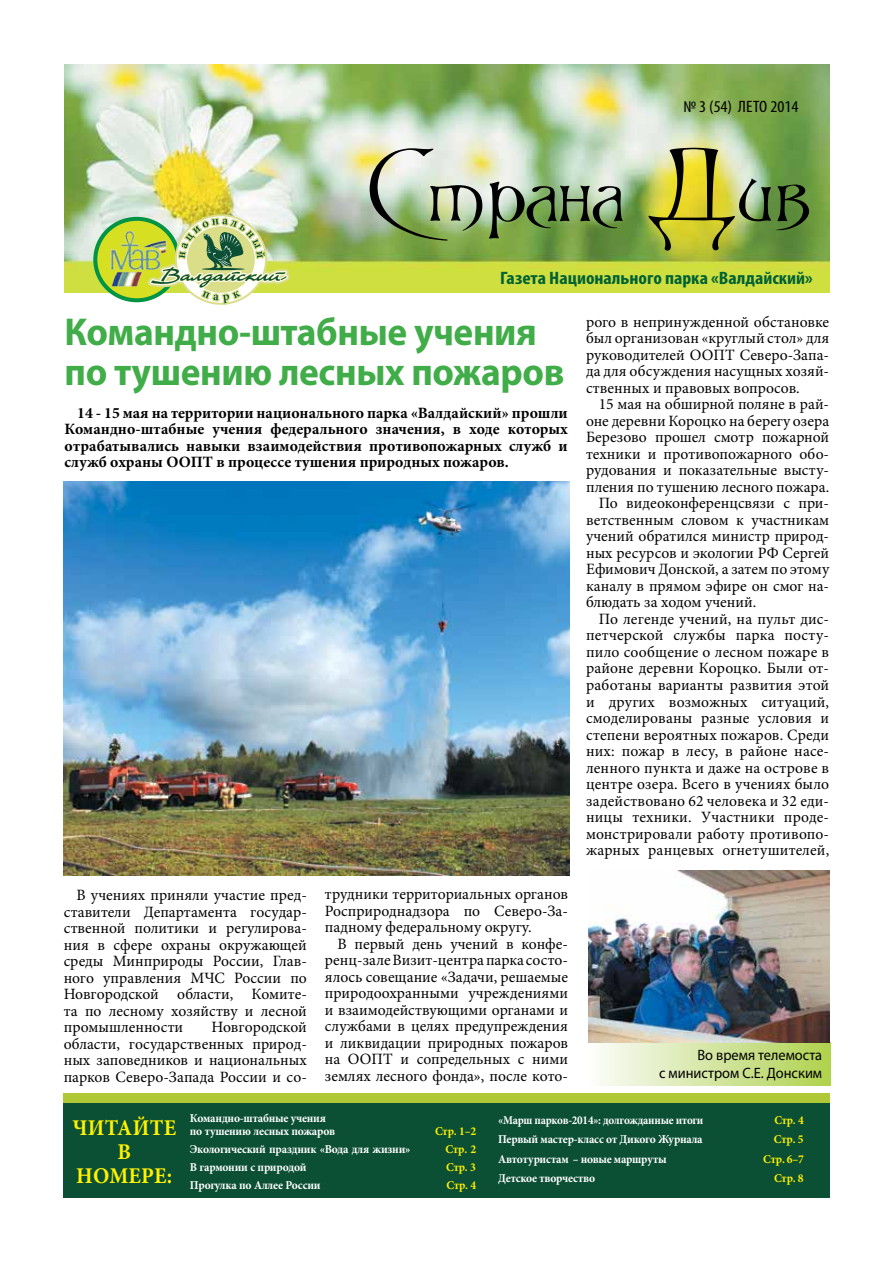
<style>
.page{position:relative;width:893px;height:1263px;background:#fff}
.page>*{position:absolute;margin:0;border:0;box-sizing:border-box;transform-origin:0 0}
.t1{font:99px "Rigoletto";letter-spacing:-.01em;color:#000;scale:1.38 1}
.t2{font:700 39px/40.5px "Myriad Pro";letter-spacing:-.01em;color:#41ad49;scale:.96 1}
.t3{font:700 22.5px/24px "Minion Pro";color:#fff200;text-align:center;scale:.95 1}
.t4{font:700 condensed 18px "Myriad Pro";color:#006234;scale:1.1 1}
.t5{font:condensed 16.5px "Myriad Pro";color:#000;scale:1.1 1}
.t6{font:15.75px/16.5px "Minion Pro";letter-spacing:.005em;color:#000;text-align:justify}
.t7{font:700 15.75px/16.5px "Minion Pro";color:#000;text-align:justify}
.t8{font:15px/18px "Myriad Pro";color:#000;text-align:right;scale:.96 1}
.t9{font:700 12px/13.5px "Minion Pro";letter-spacing:-.02em;color:#fff;scale:.96 1}
.t10{font:700 12px "Minion Pro";letter-spacing:-.015em;color:#fff200;scale:.96 1}
.t11{font:700 12px "Minion Pro";letter-spacing:-.02em;color:#fff;scale:.93 1}
.t12{font:700 12px "Minion Pro";letter-spacing:-.015em;color:#fff200;scale:.95 1}
</style>
<div class="page">
<div style="left:64px;top:1103px;width:766px;height:95px;background:#0b4f34"></div>
<img style="left:64px;top:64px;width:765px;height:229px">
<img style="left:91px;top:222px;width:56px;height:81px">
<img style="left:147px;top:179px;width:143px;height:126px">
<div style="left:588px;top:1043px;width:243px;height:42px;background:linear-gradient(to right,#fcfdfc,#afd14f)"></div>
<div style="left:64px;top:1093px;width:766px;height:10px;background:#b0c836"></div>
<img style="left:64px;top:482px;width:506px;height:393px">
<img style="left:589px;top:870px;width:241px;height:173px">
<p class="t5" style="left:684px;top:97px;width:106px">№ 3 (54) лето 2014</p>
<h1 class="t1" style="left:365px;top:131px;width:326px">Страна Див</h1>
<p class="t4" style="left:500px;top:266px;width:285px">Газета Национального парка «Валдайский»</p>
<h2 class="t2" style="left:64px;top:310px;width:522px">Командно-штабные учения по тушению лесных пожаров</h2>
<p class="t7" style="left:64px;top:404px;width:505px;text-indent:13px">14 - 15 мая на территории национального парка «Валдайский» прошли Командно-штабные учения федерального значения, в ходе которых отрабатывались навыки взаимодействия противопожарных служб и служб охраны ООПТ в процессе тушения природных пожаров.</p>
<p class="t6" style="left:586px;top:314px;width:245px">рого в непринужденной обстановке был организован «круглый стол» для руководителей ООПТ Северо-Запа&shy;да для обсуждения насущных хозяй&shy;ственных и правовых вопросов.</p>
<p class="t6" style="left:599px;top:396px;width:232px">15 мая на обширной поляне в рай-</p>
<p class="t6" style="left:586px;top:413px;width:245px">оне деревни Короцко на берегу озера</p>
<p class="t6" style="left:586px;top:429px;width:245px">Березово прошел смотр пожарной</p>
<p class="t6" style="left:586px;top:446px;width:245px">техники и противопожарного обо-</p>
<p class="t6" style="left:586px;top:462px;width:245px">рудования и показательные высту-</p>
<p class="t6" style="left:586px;top:479px;width:245px">пления по тушению лесного пожара.</p>
<p class="t6" style="left:599px;top:495px;width:232px">По видеоконференцсвязи с при-</p>
<p class="t6" style="left:586px;top:512px;width:245px">ветственным словом к участникам</p>
<p class="t6" style="left:586px;top:528px;width:245px">учений обратился министр природ-</p>
<p class="t6" style="left:586px;top:545px;width:245px">ных ресурсов и экологии РФ Сергей</p>
<p class="t6" style="left:586px;top:561px;width:245px">Ефимович Донской, а затем по этому</p>
<p class="t6" style="left:586px;top:578px;width:245px">каналу в прямом эфире он смог на-</p>
<p class="t6" style="left:586px;top:594px;width:172px">блюдать за ходом учений.</p>
<p class="t6" style="left:599px;top:611px;width:232px">По легенде учений, на пульт дис-</p>
<p class="t6" style="left:586px;top:627px;width:245px">петчерской службы парка посту-</p>
<p class="t6" style="left:586px;top:644px;width:245px">пило сообщение о лесном пожаре в</p>
<p class="t6" style="left:586px;top:660px;width:245px">районе деревни Короцко. Были от-</p>
<p class="t6" style="left:586px;top:677px;width:245px">работаны варианты развития этой</p>
<p class="t6" style="left:586px;top:693px;width:245px">и других возможных ситуаций,</p>
<p class="t6" style="left:586px;top:710px;width:245px">смоделированы разные условия и</p>
<p class="t6" style="left:586px;top:726px;width:245px">степени вероятных пожаров. Среди</p>
<p class="t6" style="left:586px;top:743px;width:245px">них: пожар в лесу, в районе насе-</p>
<p class="t6" style="left:586px;top:759px;width:245px">ленного пункта и даже на острове в</p>
<p class="t6" style="left:586px;top:776px;width:245px">центре озера. Всего в учениях было</p>
<p class="t6" style="left:586px;top:792px;width:245px">задействовано 62 человека и 32 еди-</p>
<p class="t6" style="left:586px;top:809px;width:245px">ницы техники. Участники проде-</p>
<p class="t6" style="left:586px;top:825px;width:245px">монстрировали работу противопо-</p>
<p class="t6" style="left:586px;top:842px;width:245px">жарных ранцевых огнетушителей,</p>
<p class="t6" style="left:64px;top:887px;width:245px;text-indent:13px">В учениях приняли участие пред&shy;ставители Департамента государ&shy;ственной политики и регулирова&shy;ния в сфере охраны окружающей среды Минприроды России, Глав&shy;ного управления МЧС России по Новгородской области, Комите&shy;та по лесному хозяйству и лесной промышленности</p>
<p class="t6" style="left:325px;top:886px;width:245px">трудники территориальных органов Росприроднадзора по Северо-За&shy;падному федеральному округу.</p>
<p class="t6" style="left:325px;top:936px;width:245px;text-indent:13px">В первый день учений в конфе&shy;ренц-зале Визит-центра парка состо&shy;ялось совещание «Задачи, решаемые природоохранными учреждениями и взаимодействующими органами и службами в целях предупреждения и ликвидации природных пожаров на ООПТ и сопредельных с ними землях лесного фонда», после кото-</p>
<p class="t6" style="left:64px;top:1019px;width:245px;text-indent:148px">Новгородской области, государственных природ&shy;ных заповедников и национальных парков Северо-Запада России и со-</p>
<p class="t8" style="left:659px;top:1046px;width:171px">Во время телемоста<br>с министром С.Е. Донским</p>
<p class="t11" style="left:498px;top:1112px;width:222px">«Марш парков-2014»: долгожданные итоги</p>
<p class="t12" style="left:774px;top:1112px;width:32px">Стр. 4</p>
<p class="t9" style="left:498px;top:1133px;width:214px">Первый мастер-класс от Дикого Журнала</p>
<p class="t10" style="left:774px;top:1131px;width:32px">Стр. 5</p>
<p class="t9" style="left:498px;top:1152px;width:177px">Автотуристам – новые маршруты</p>
<p class="t10" style="left:763px;top:1151px;width:44px">Стр. 6–7</p>
<p class="t9" style="left:498px;top:1172px;width:102px">Детское творчество</p>
<p class="t10" style="left:774px;top:1170px;width:32px">Стр. 8</p>
<h3 class="t3" style="left:72px;top:1116px;width:107px">читайте в номере:</h3>
<p class="t9" style="left:190px;top:1111px;width:153px">Командно-штабные учения по тушению лесных пожаров</p>
<p class="t10" style="left:435px;top:1123px;width:44px">Стр. 1–2</p>
<p class="t9" style="left:190px;top:1142px;width:231px">Экологический праздник «Вода для жизни»</p>
<p class="t10" style="left:446px;top:1141px;width:34px">Стр. 2</p>
<p class="t9" style="left:190px;top:1160px;width:123px">В гармонии с природой</p>
<p class="t10" style="left:446px;top:1159px;width:33px">Стр. 3</p>
<p class="t9" style="left:190px;top:1178px;width:138px">Прогулка по Аллее России</p>
<p class="t10" style="left:446px;top:1177px;width:33px">Стр. 4</p>
</div>
